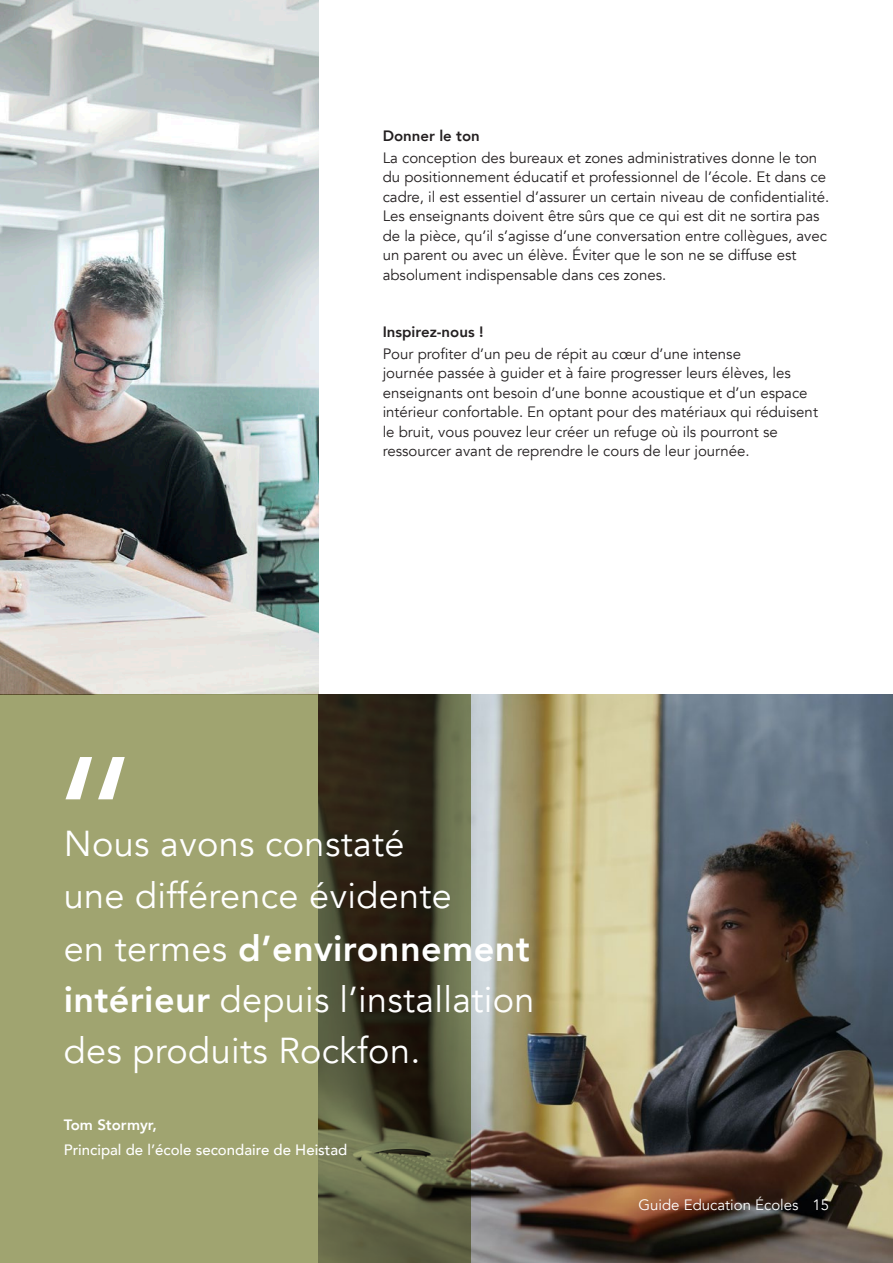
<style>
.page{position:relative;width:893px;height:1263px;background:#fff}
.page>*{position:absolute;margin:0;border:0;box-sizing:border-box;transform-origin:0 0}
.t1{font:180px "Avenir";color:#fff}
.t2{font:36px/51.8px "Avenir";letter-spacing:.01em;color:#fff}
.t3{font:15px/19.5px "Avenir";color:#231f20}
.t4{font:500 15px "Avenir";color:#fff}
.t5{font:800 15px "Avenir";color:#231f20}
.t6{font:15px "Avenir";color:#fff}
.t7{font:800 15px "Avenir";color:#fff}
.s1{font-weight:800}
</style>
<div class="page">
<img style="left:0;top:0;width:319px;height:695px">
<img style="left:471px;top:695px;width:422px;height:568px">
<svg style="left:0;top:695px;width:471px;height:568px;background:#83855a"></svg>
<p class="t5" style="left:383px;top:124px;width:99px">Donner le ton</p>
<p class="t3" style="left:383px;top:148px;width:448px">La conception des bureaux et zones administratives donne le ton du positionnement éducatif et professionnel de l’école. Et dans ce cadre, il est essentiel d’assurer un certain niveau de confidentialité.<br>Les enseignants doivent être sûrs que ce qui est dit ne sortira pas de la pièce, qu’il s’agisse d’une conversation entre collègues, avec un parent ou avec un élève. Éviter que le son ne se diffuse est absolument indispensable dans ces zones.</p>
<h1 class="t1" style="left:48px;top:715px;width:95px">“</h1>
<p class="t5" style="left:383px;top:320px;width:102px">Inspirez-nous !</p>
<p class="t3" style="left:383px;top:344px;width:437px">Pour profiter d’un peu de répit au cœur d’une intense<br>journée passée à guider et à faire progresser leurs élèves, les enseignants ont besoin d’une bonne acoustique et d’un espace intérieur confortable. En optant pour des matériaux qui réduisent le bruit, vous pouvez leur créer un refuge où ils pourront se ressourcer avant de reprendre le cours de leur journée.</p>
<h2 class="t2" style="left:64px;top:818px;width:472px">Nous avons constaté<br>une différence évidente<br>en termes <span class="s1">d’environnement intérieur</span> depuis l’installation des produits Rockfon.</h2>
<p class="t7" style="left:64px;top:1113px;width:95px">Tom Stormyr,</p>
<p class="t4" style="left:64px;top:1137px;width:285px">Principal de l’école secondaire de Heistad</p>
<p class="t6" style="left:638px;top:1196px;width:162px">Guide Education Écoles</p>
<p class="t6" style="left:812px;top:1196px;width:18px">15</p>
</div>
